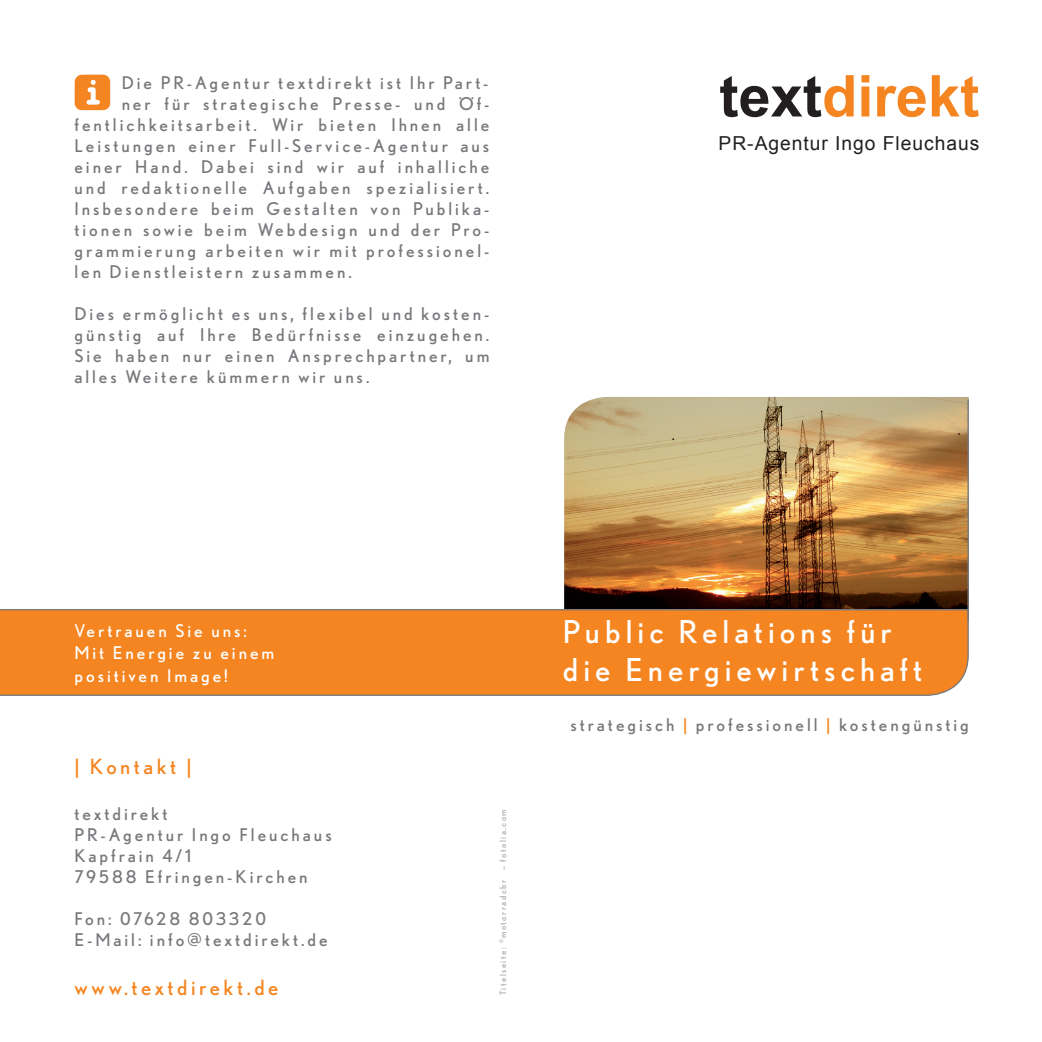
<style>
.page{position:relative;width:1042px;height:1042px;background:#fff}
.page>*{position:absolute;margin:0;border:0;box-sizing:border-box;transform-origin:0 0}
.t1{font:700 57.75px "Arial";color:#f58520}
.t2{font:31.5px/37.8px "Nobel";letter-spacing:.16em;color:#fff}
.t3{font:21px "Nobel";letter-spacing:.17em;color:#f58520}
.t4{font:19.25px "Arial";letter-spacing:.05em;color:#231f20}
.t5{font:17.5px/21px "Nobel";letter-spacing:.17em;color:#76787b}
.t6{font:17.5px/22.8px "Nobel";letter-spacing:.17em;color:#fff}
.t7{font:8.75px "Nobel";letter-spacing:.17em;color:#a8a9ad}
.s1{color:#231f20}
.s2{color:#f58520}
</style>
<div class="page">
<img style="left:564px;top:397px;width:405px;height:211px">
<div style="left:0;top:608px;width:969px;height:88px;background:#f58520"></div>
<svg style="left:74px;top:74px;width:36px;height:36px"></svg>
<hr style="left:967px;top:399px;width:2px;height:222px;background:#76787b">
<p class="t5" style="left:122px;top:72px;width:368px">Die PR-Agentur textdirekt ist Ihr Part-</p>
<p class="t5" style="left:122px;top:93px;width:369px">ner für strategische Presse- und Öf-</p>
<p class="t5" style="left:74px;top:114px;width:416px">fentlichkeitsarbeit. Wir bieten Ihnen alle</p>
<p class="t5" style="left:74px;top:135px;width:416px">Leistungen einer Full-Service-Agentur aus</p>
<p class="t5" style="left:74px;top:156px;width:416px">einer Hand. Dabei sind wir auf inhalliche</p>
<p class="t5" style="left:74px;top:177px;width:416px">und redaktionelle Aufgaben spezialisiert.</p>
<p class="t5" style="left:74px;top:198px;width:416px">Insbesondere beim Gestalten von Publika-</p>
<p class="t5" style="left:74px;top:219px;width:416px">tionen sowie beim Webdesign und der Pro-</p>
<p class="t5" style="left:74px;top:240px;width:416px">grammierung arbeiten wir mit professionel-</p>
<p class="t5" style="left:74px;top:261px;width:279px">len Dienstleistern zusammen.</p>
<p class="t5" style="left:74px;top:303px;width:416px;text-align:justify">Dies ermöglicht es uns, flexibel und kosten&shy;günstig auf Ihre Bedürfnisse einzugehen.<br>Sie haben nur einen Ansprechpartner, um alles Weitere kümmern wir uns.</p>
<h1 class="t1" style="left:719px;top:58px;width:261px"><span class="s1">text</span>direkt</h1>
<p class="t4" style="left:718px;top:130px;width:262px">PR-Agentur Ingo Fleuchaus</p>
<p class="t6" style="left:74px;top:618px;width:201px">Vertrauen Sie uns:<br>Mit Energie zu einem positiven Image!</p>
<h2 class="t2" style="left:563px;top:612px;width:361px">Public Relations für die Energiewirtschaft</h2>
<p class="t5" style="left:570px;top:714px;width:400px">strategisch <span class="s2">|</span> professionell <span class="s2">|</span> kostengünstig</p>
<p class="t3" style="left:74px;top:754px;width:119px">| Kontakt |</p>
<p class="t5" style="left:74px;top:803px;width:259px">textdirekt<br>PR-Agentur Ingo Fleuchaus<br>Kapfrain 4/1<br>79588 Efringen-Kirchen</p>
<p class="t5" style="left:74px;top:908px;width:255px">Fon: 07628 803320<br>E-Mail: info@textdirekt.de</p>
<p class="t3" style="left:74px;top:975px;width:206px">www.textdirekt.de</p>
<p class="t7" style="left:498px;top:995px;width:187px;rotate:-90deg">Titelseite: <sup>©</sup>motorradcbr – fotolia.com</p>
</div>
